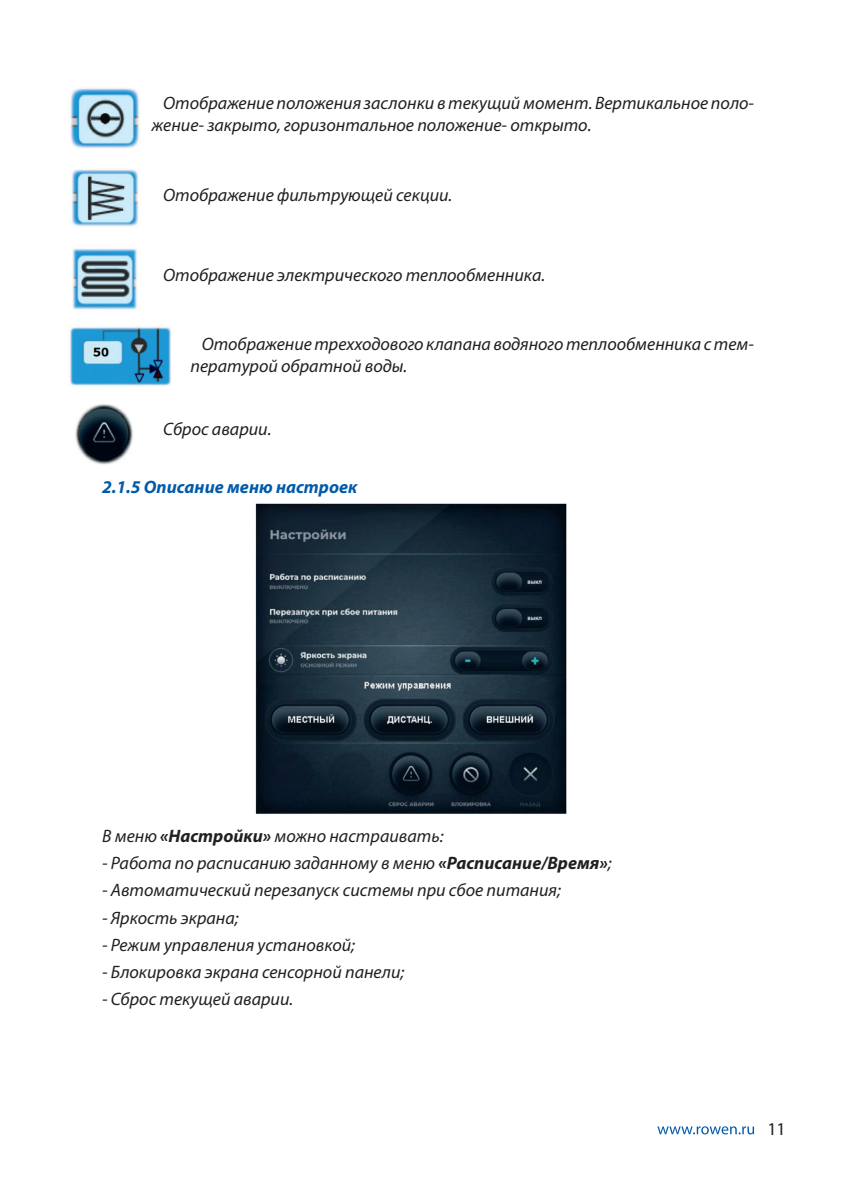
<style>
.page{position:relative;width:842px;height:1191px;background:#fff}
.page>*{position:absolute;margin:0;border:0;box-sizing:border-box;transform-origin:0 0}
.t1{font:italic 18px/21.6px "Myriad Pro";color:#231f20}
.t2{font:italic 700 18px "Myriad Pro";color:#015aaa}
.t3{font:18px "Myriad Pro";color:#231f20}
.s1{font-weight:700}
</style>
<div class="page">
<svg style="left:657px;top:1126px;width:97px;height:8px"></svg>
<img style="left:255px;top:503px;width:312px;height:311px">
<img style="left:70px;top:88px;width:70px;height:60px">
<img style="left:71px;top:169px;width:68px;height:58px">
<img style="left:72px;top:248px;width:65px;height:62px">
<img style="left:68px;top:326px;width:103px;height:60px">
<img style="left:75px;top:404px;width:58px;height:61px">
<p class="t1" style="left:152px;top:92px;width:604px;text-indent:11px">Отображение положения заслонки в текущий момент. Вертикальное поло&shy;жение- закрыто, горизонтальное положение- открыто.</p>
<p class="t1" style="left:163px;top:184px;width:291px">Отображение фильтрующей секции.</p>
<p class="t1" style="left:163px;top:264px;width:383px">Отображение электрического теплообменника.</p>
<p class="t1" style="left:190px;top:333px;width:565px;text-indent:11px">Отображение трехходового клапана водяного теплообменника с тем&shy;пературой обратной воды.</p>
<p class="t1" style="left:163px;top:418px;width:110px">Сброс аварии.</p>
<p class="t2" style="left:102px;top:475px;width:257px">2.1.5 Описание меню настроек</p>
<p class="t1" style="left:102px;top:824px;width:343px">В меню <span class="s1">«Настройки»</span> можно настраивать:</p>
<p class="t1" style="left:102px;top:852px;width:511px">- Работа по расписанию заданному в меню <span class="s1">«Расписание/Время»</span>;</p>
<p class="t1" style="left:102px;top:879px;width:460px">- Автоматический перезапуск системы при сбое питания;</p>
<p class="t1" style="left:102px;top:906px;width:138px">- Яркость экрана;</p>
<p class="t1" style="left:102px;top:933px;width:254px">- Режим управления установкой;</p>
<p class="t1" style="left:102px;top:961px;width:304px">- Блокировка экрана сенсорной панели;</p>
<p class="t1" style="left:102px;top:988px;width:193px">- Сброс текущей аварии.</p>
<p class="t3" style="left:767px;top:1117px;width:20px">11</p>
</div>
